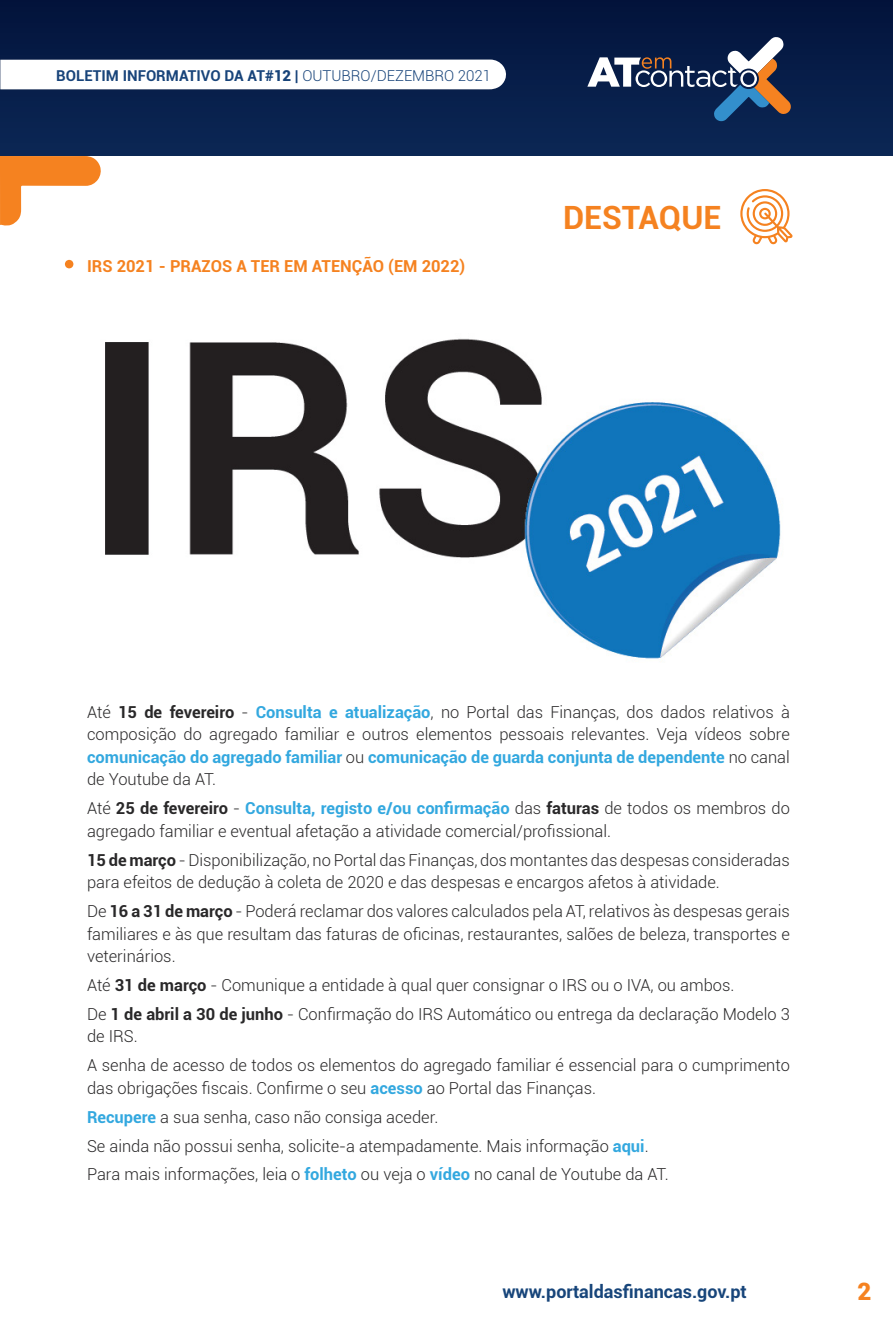
<style>
.page{position:relative;width:893px;height:1324px;background:#fff}
.page>*{position:absolute;margin:0;border:0;box-sizing:border-box;transform-origin:0 0}
.t1{font:700 32.1px "Roboto";color:#f58220}
.t2{font:900 24px "Roboto";color:#f58220}
.t3{font:700 18px "Roboto";color:#17457a}
.t4{font:300 16.5px/22.5px "Roboto";color:#292829}
.t5{font:700 16.5px "Roboto";color:#f58220}
.t6{font:700 15px "Roboto";color:#18447a}
.s1{font-weight:900}
.s2{font-weight:300}
.s3{font-weight:700}
.s4{font-weight:700;color:#33a8df}
</style>
<div class="page">
<img style="left:0;top:1px;width:893px;height:155px">
<svg style="left:65px;top:260px;width:8px;height:8px"></svg>
<svg style="left:0;top:156px;width:101px;height:70px"></svg>
<svg style="left:740px;top:189px;width:52px;height:55px"></svg>
<svg style="left:587px;top:37px;width:204px;height:84px;background:#394865"></svg>
<svg style="left:0;top:60px;width:507px;height:29px"></svg>
<img style="left:105px;top:338px;width:676px;height:321px">
<p class="t6" style="left:56px;top:65px;width:436px">BOLETIM INFORMATIVO DA AT<span class="s1">#12</span> | <span class="s2">OUTUBRO/DEZEMBRO 2021</span></p>
<p class="t5" style="left:87px;top:255px;width:380px">IRS 2021 - PRAZOS A TER EM ATENÇÃO (EM 2022)</p>
<h1 class="t1" style="left:563px;top:194px;width:160px">DESTAQUE</h1>
<p class="t4" style="left:87px;top:700px;width:704px;text-align:justify">Até <span class="s3">15 de fevereiro</span> - <span class="s4">Consulta e atualização</span>, no Portal das Finanças, dos dados relativos à composição do agregado familiar e outros elementos pessoais relevantes. Veja vídeos sobre <span class="s4">comunicação do agregado familiar</span> ou <span class="s4">comunicação de guarda conjunta de dependente</span> no canal de Youtube da AT.</p>
<p class="t4" style="left:87px;top:796px;width:704px">Até <span class="s3">25 de fevereiro</span> - <span class="s4">Consulta, registo e/ou confirmação</span> das <span class="s3">faturas</span> de todos os membros do agregado familiar e eventual afetação a atividade comercial/profissional.</p>
<p class="t4" style="left:87px;top:847px;width:704px"><span class="s3">15 de março</span> - Disponibilização, no Portal das Finanças, dos montantes das despesas consideradas para efeitos de dedução à coleta de 2020 e das despesas e encargos afetos à atividade.</p>
<p class="t4" style="left:87px;top:899px;width:704px;text-align:justify">De <span class="s3">16 a 31 de março</span> - Poderá reclamar dos valores calculados pela AT, relativos às despesas gerais familiares e às que resultam das faturas de oficinas, restaurantes, salões de beleza, transportes e veterinários.</p>
<p class="t4" style="left:87px;top:969px;width:704px;line-height:28.8px">Até <span class="s3">31 de março</span> - Comunique a entidade à qual quer consignar o IRS ou o IVA, ou ambos.<br>De <span class="s3">1 de abril a 30 de junho</span> - Confirmação do IRS Automático ou entrega da declaração Modelo 3</p>
<p class="t4" style="left:87px;top:1021px;width:704px;line-height:28.8px">de IRS.<br>A senha de acesso de todos os elementos do agregado familiar é essencial para o cumprimento</p>
<p class="t4" style="left:87px;top:1072px;width:583px;line-height:28.8px">das obrigações fiscais. Confirme o seu <span class="s4">acesso</span> ao Portal das Finanças.<br><span class="s4">Recupere</span> a sua senha, caso não consiga aceder.<br>Se ainda não possui senha, solicite-a atempadamente. Mais informação <span class="s4">aqui</span>.<br>Para mais informações, leia o <span class="s4">folheto</span> ou veja o <span class="s4">vídeo</span> no canal de Youtube da AT.</p>
<p class="t3" style="left:502px;top:1278px;width:246px">www.portaldasfinancas.gov.pt</p>
<h2 class="t2" style="left:857px;top:1274px;width:15px">2</h2>
</div>
